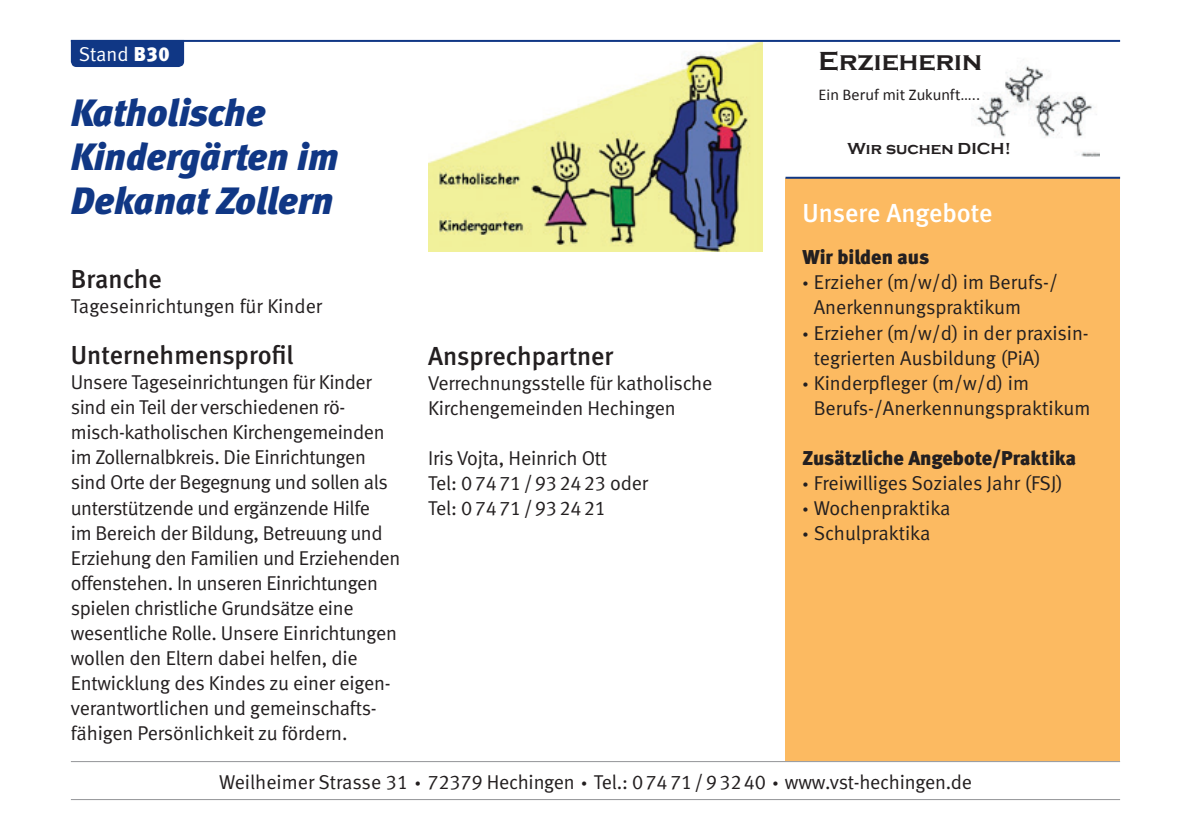
<style>
.page{position:relative;width:1191px;height:840px;background:#fff}
.page>*{position:absolute;margin:0;border:0;box-sizing:border-box;transform-origin:0 0}
.t1{font:italic 38px/44px "Meta Black LF";color:#103785}
.t2{font:700 26.8px "Copperplate Gothic";color:#231f20}
.t3{font:26px "Meta Medium LF";color:#231f20}
.t4{font:26px "Meta Medium LF";letter-spacing:-.005em;color:#fff}
.t5{font:20px/25px "Meta Normal LF";letter-spacing:-.015em;color:#231f20}
.t6{font:20px "Meta Black LF";color:#231f20}
.t7{font:20px "Meta Normal LF";color:#fff}
.t8{font:16.4px "Calibri";color:#231f20}
.t9{font:700 16.4px "Copperplate Gothic";color:#231f20}
.s1{font-family:"Meta Black LF"}
</style>
<div class="page">
<div style="left:785px;top:179px;width:335px;height:581px;background:#fcba61"></div>
<img style="left:428px;top:42px;width:335px;height:210px">
<div style="left:71px;top:42px;width:113px;height:25px;background:#103785"></div>
<hr style="left:71px;top:40px;width:1049px;height:2px;background:#103785">
<hr style="left:71px;top:760px;width:1049px;height:1px;background:#939598">
<hr style="left:71px;top:798px;width:1049px;height:1px;background:#939598">
<hr style="left:785px;top:177px;width:335px;height:2px;background:#103785">
<img style="left:976px;top:65px;width:123px;height:91px">
<p class="t7" style="left:79px;top:42px;width:92px">Stand <span class="s1">B30</span></p>
<h1 class="t1" style="left:71px;top:91px;width:269px">Katholische<br>Kindergärten im<br>Dekanat Zollern</h1>
<h3 class="t3" style="left:71px;top:264px;width:93px">Branche</h3>
<p class="t5" style="left:71px;top:293px;width:253px">Tageseinrichtungen für Kinder</p>
<h3 class="t3" style="left:71px;top:340px;width:224px">Unternehmensprofil</h3>
<h3 class="t3" style="left:428px;top:340px;width:187px">Ansprechpartner</h3>
<p class="t5" style="left:428px;top:370px;width:286px">Verrechnungsstelle für katholische<br>Kirchengemeinden Hechingen</p>
<p class="t5" style="left:428px;top:445px;width:221px">Iris Vojta, Heinrich Ott<br>Tel: 07471/932423 oder<br>Tel: 07471/932421</p>
<p class="t5" style="left:71px;top:369px;width:331px">Unsere Tageseinrichtungen für Kinder sind ein Teil der verschiedenen rö&shy;misch-katholischen Kirchengemeinden im Zollernalbkreis. Die Einrichtungen sind Orte der Begegnung und sollen als unterstützende und ergänzende Hilfe<br>im Bereich der Bildung, Betreuung und Erziehung den Familien und Erziehenden offenstehen. In unseren Einrichtungen spielen christliche Grundsätze eine wesentliche Rolle. Unsere Einrichtungen wollen den Eltern dabei helfen, die Entwicklung des Kindes zu einer eigen&shy;verantwortlichen und gemeinschafts&shy;fähigen Persönlichkeit zu fördern.</p>
<h2 class="t2" style="left:818px;top:47px;width:165px">Erzieherin</h2>
<p class="t8" style="left:818px;top:84px;width:163px">Ein Beruf mit Zukunft…..</p>
<p class="t9" style="left:847px;top:139px;width:165px">Wir suchen DICH!</p>
<h3 class="t4" style="left:802px;top:197px;width:192px">Unsere Angebote</h3>
<p class="t6" style="left:802px;top:245px;width:128px">Wir bilden aus</p>
<p class="t5" style="left:802px;top:269px;width:257px"><span class="s1">·</span> Erzieher (m/w/d) im Berufs-/</p>
<p class="t5" style="left:814px;top:294px;width:209px">Anerkennungspraktikum</p>
<p class="t5" style="left:802px;top:319px;width:288px"><span class="s1">·</span> Erzieher (m/w/d) in der praxisin-</p>
<p class="t5" style="left:814px;top:344px;width:228px">tegrierten Ausbildung (PiA)</p>
<p class="t5" style="left:802px;top:369px;width:228px"><span class="s1">·</span> Kinderpfleger (m/w/d) im</p>
<p class="t5" style="left:814px;top:394px;width:278px">Berufs-/Anerkennungspraktikum</p>
<p class="t6" style="left:802px;top:445px;width:275px">Zusätzliche Angebote/Praktika</p>
<p class="t5" style="left:802px;top:469px;width:262px"><span class="s1">·</span> Freiwilliges Soziales Jahr (FSJ) <span class="s1">·</span> Wochenpraktika<br><span class="s1">·</span> Schulpraktika</p>
<p class="t5" style="left:219px;top:768px;width:754px">Weilheimer Strasse 31 <span class="s1">·</span> 72379 Hechingen <span class="s1">·</span> Tel.: 07471/93240 <span class="s1">·</span> www.vst-hechingen.de</p>
</div>
